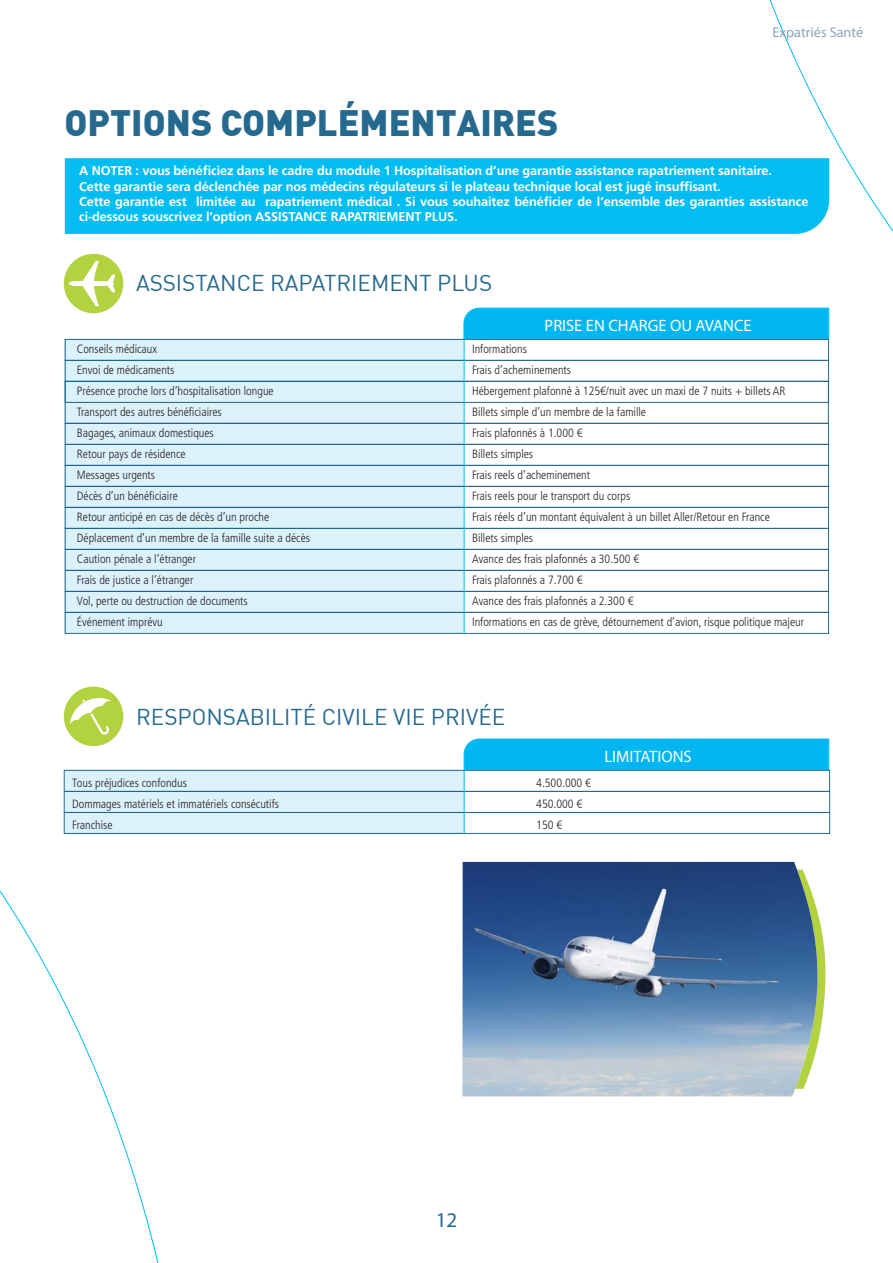
<style>
.page{position:relative;width:893px;height:1263px;background:#fff}
.page>*{position:absolute;margin:0;border:0;box-sizing:border-box;transform-origin:0 0}
.Titres_Pages_Broch_2021{font:900 36px "DIN";color:#256a8e}
.Sous_Titres_Pages_Broch_2021{font:22.5px "DIN";color:#256a8e}
.t1{font:21px "Myriad Pro";color:#256a8e}
.t2{font:16.5px "Myriad Pro";color:#fff}
.t3{font:14.25px "Myriad Pro";color:#8ea3bb}
.Texte_Courant_Broch_2021{font:700 12.75px/15.3px "Frutiger LT Std";letter-spacing:-.01em;color:#fff}
.t4{font:300 condensed 12px "Frutiger LT Std";color:#231f20}
</style>
<div class="page">
<svg style="left:0;top:575px;width:197px;height:688px"></svg>
<svg style="left:769px;top:0;width:124px;height:525px"></svg>
<div style="left:65px;top:158px;width:764px;height:76px;background:#01bdf2"></div>
<svg style="left:463px;top:307px;width:367px;height:33px;background:#07b8f0"></svg>
<svg style="left:463px;top:738px;width:367px;height:32px;background:#06b7ef"></svg>
<div style="left:65px;top:339px;width:764px;height:22px;border:1px solid #256a8e"></div>
<div style="left:65px;top:612px;width:764px;height:22px;border:1px solid #256a8e"></div>
<div style="left:65px;top:381px;width:764px;height:22px;border:1px solid #256a8e"></div>
<div style="left:65px;top:381px;width:764px;height:43px;border:1px solid #256a8e"></div>
<div style="left:65px;top:423px;width:764px;height:22px;border:1px solid #256a8e"></div>
<div style="left:65px;top:465px;width:764px;height:22px;border:1px solid #256a8e"></div>
<div style="left:65px;top:507px;width:764px;height:22px;border:1px solid #256a8e"></div>
<div style="left:65px;top:549px;width:764px;height:22px;border:1px solid #256a8e"></div>
<div style="left:65px;top:591px;width:764px;height:22px;border:1px solid #256a8e"></div>
<div style="left:64px;top:812px;width:766px;height:22px;border:1px solid #256a8e"></div>
<div style="left:64px;top:770px;width:766px;height:22px;border:1px solid #256a8e"></div>
<svg style="left:65px;top:340px;width:399px;height:293px;background:#d1eaf4"></svg>
<div style="left:65px;top:771px;width:399px;height:63px;background:#dcf2fb"></div>
<hr style="left:464px;top:338px;width:1px;height:296px;background:#01bdf2">
<hr style="left:464px;top:770px;width:1px;height:64px;background:#01bdf2">
<svg style="left:817px;top:910px;width:8px;height:137px"></svg>
<div style="left:64px;top:254px;width:59px;height:59px;background:#b2d23f;border-radius:50%"></div>
<svg style="left:69px;top:261px;width:46px;height:45px"></svg>
<div style="left:64px;top:686px;width:59px;height:60px;background:#b2d23f;border-radius:50%"></div>
<svg style="left:70px;top:696px;width:41px;height:39px"></svg>
<img style="left:462px;top:862px;width:355px;height:234px">
<p class="t3" style="left:772px;top:24px;width:92px">Expatriés Santé</p>
<p class="Titres_Pages_Broch_2021" style="left:65px;top:99px;width:495px">OPTIONS COMPLÉMENTAIRES</p>
<p class="Texte_Courant_Broch_2021" style="left:79px;top:163px;width:694px">A NOTER : vous bénéficiez dans le cadre du module 1 Hospitalisation d’une garantie assistance rapatriement sanitaire.</p>
<p class="Texte_Courant_Broch_2021" style="left:79px;top:179px;width:643px">Cette garantie sera déclenchée par nos médecins régulateurs si le plateau technique local est jugé insuffisant.</p>
<p class="Texte_Courant_Broch_2021" style="left:79px;top:194px;width:731px">Cette garantie est limitée au rapatriement médical . Si vous souhaitez bénéficier de l’ensemble des garanties assistance ci-dessous souscrivez l’option ASSISTANCE RAPATRIEMENT PLUS.</p>
<p class="Sous_Titres_Pages_Broch_2021" style="left:136px;top:269px;width:358px">ASSISTANCE RAPATRIEMENT PLUS</p>
<p class="t2" style="left:545px;top:315px;width:209px">PRISE EN CHARGE OU AVANCE</p>
<p class="t4" style="left:77px;top:342px;width:82px">Conseils médicaux</p>
<p class="t4" style="left:77px;top:363px;width:99px">Envoi de médicaments</p>
<p class="t4" style="left:77px;top:384px;width:198px">Présence proche lors d’hospitalisation longue</p>
<p class="t4" style="left:77px;top:405px;width:146px">Transport des autres bénéficiaires</p>
<p class="t4" style="left:77px;top:426px;width:138px">Bagages, animaux domestiques</p>
<p class="t4" style="left:77px;top:447px;width:110px">Retour pays de résidence</p>
<p class="t4" style="left:77px;top:468px;width:80px">Messages urgents</p>
<p class="t4" style="left:77px;top:489px;width:102px">Décès d’un bénéficiaire</p>
<p class="t4" style="left:77px;top:510px;width:194px">Retour anticipé en cas de décès d’un proche</p>
<p class="t4" style="left:77px;top:531px;width:235px">Déplacement d’un membre de la famille suite a décès</p>
<p class="t4" style="left:77px;top:552px;width:121px">Caution pénale a l’étranger</p>
<p class="t4" style="left:77px;top:573px;width:118px">Frais de justice a l’étranger</p>
<p class="t4" style="left:77px;top:594px;width:172px">Vol, perte ou destruction de documents</p>
<p class="t4" style="left:77px;top:615px;width:87px">Événement imprévu</p>
<p class="t4" style="left:472px;top:342px;width:56px">Informations</p>
<p class="t4" style="left:472px;top:363px;width:101px">Frais d’acheminements</p>
<p class="t4" style="left:472px;top:384px;width:315px">Hébergement plafonné à 125€/nuit avec un maxi de 7 nuits + billets AR</p>
<p class="t4" style="left:472px;top:405px;width:176px">Billets simple d’un membre de la famille</p>
<p class="t4" style="left:472px;top:426px;width:112px">Frais plafonnés à 1.000 €</p>
<p class="t4" style="left:472px;top:447px;width:63px">Billets simples</p>
<p class="t4" style="left:472px;top:468px;width:120px">Frais reels d’acheminement</p>
<p class="t4" style="left:472px;top:489px;width:160px">Frais reels pour le transport du corps</p>
<p class="t4" style="left:472px;top:510px;width:299px">Frais réels d’un montant équivalent à un billet Aller/Retour en France</p>
<p class="t4" style="left:472px;top:531px;width:63px">Billets simples</p>
<p class="t4" style="left:472px;top:552px;width:169px">Avance des frais plafonnés a 30.500 €</p>
<p class="t4" style="left:472px;top:573px;width:112px">Frais plafonnés a 7.700 €</p>
<p class="t4" style="left:472px;top:594px;width:163px">Avance des frais plafonnés a 2.300 €</p>
<p class="t4" style="left:472px;top:615px;width:334px">Informations en cas de grève, détournement d’avion, risque politique majeur</p>
<p class="Sous_Titres_Pages_Broch_2021" style="left:136px;top:703px;width:371px">RESPONSABILITÉ CIVILE VIE PRIVÉE</p>
<p class="t4" style="left:72px;top:775px;width:116px">Tous préjudices confondus</p>
<p class="t4" style="left:72px;top:796px;width:208px">Dommages matériels et immatériels consécutifs</p>
<p class="t4" style="left:72px;top:817px;width:42px">Franchise</p>
<p class="t4" style="left:536px;top:775px;width:56px">4.500.000 €</p>
<p class="t4" style="left:536px;top:796px;width:48px">450.000 €</p>
<p class="t4" style="left:536px;top:817px;width:27px">150 €</p>
<p class="t2" style="left:604px;top:746px;width:89px">LIMITATIONS</p>
<h3 class="t1" style="left:436px;top:1207px;width:23px">12</h3>
</div>
